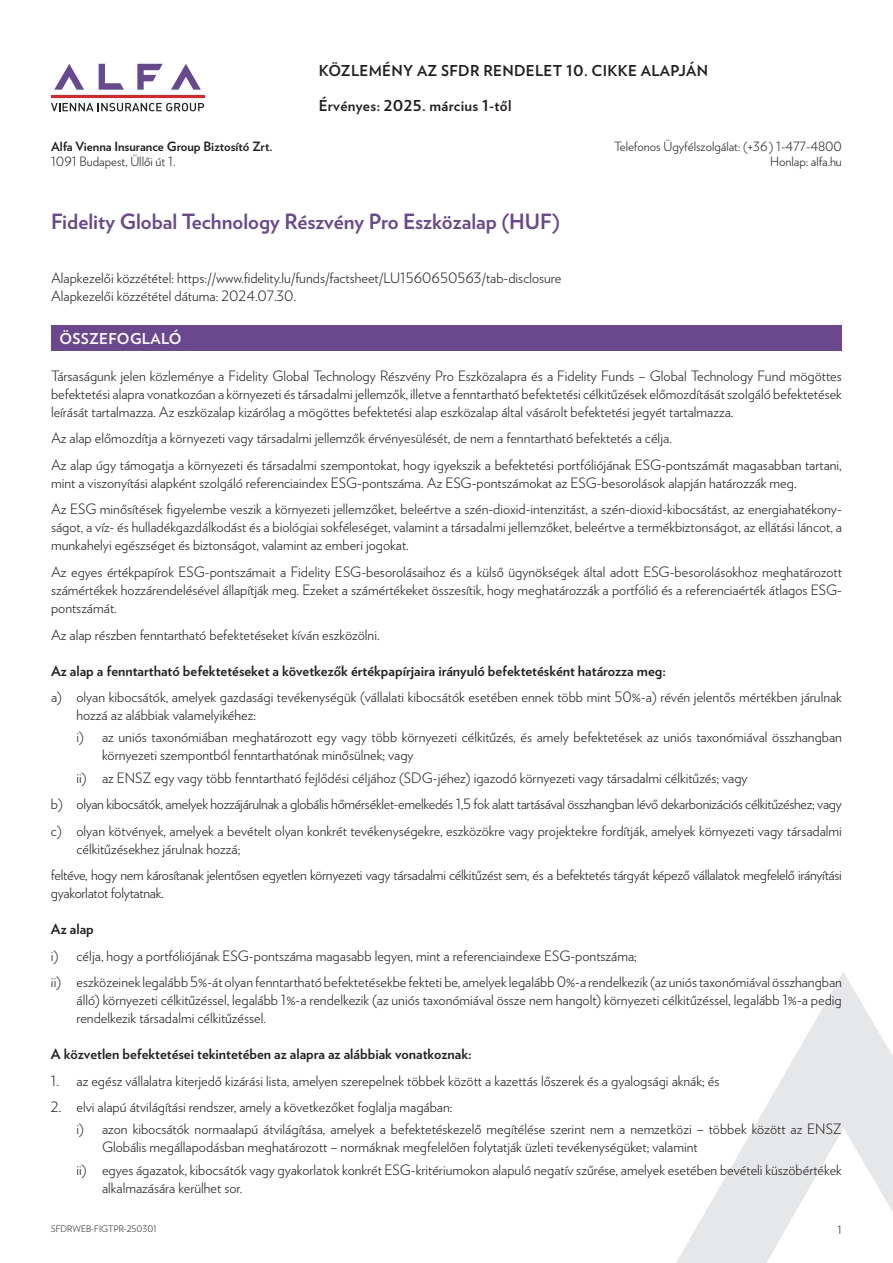
<style>
.page{position:relative;width:893px;height:1263px;background:#fff}
.page>*{position:absolute;margin:0;border:0;box-sizing:border-box;transform-origin:0 0}
.t1{font:700 21px "Verlag";color:#6a478f}
.t2{font:700 15px "Verlag";letter-spacing:.02em;color:#231f20}
.t3{font:700 15px "Verlag";letter-spacing:.02em;color:#fff}
.t4{font:300 14.25px/18px "Verlag";color:#231f20}
.t5{font:300 14.25px/26.5px "Verlag";letter-spacing:-.02em;color:#231f20}
.t6{font:700 14.25px "Verlag";color:#231f20}
.t7{font:300 12.75px/15px "Verlag";color:#231f20;text-align:right}
.t8{font:700 12.75px "Verlag";color:#231f20}
.t9{font:300 11.25px "Verlag";color:#231f20}
.t10{font:300 9px "Verlag";color:#231f20}
</style>
<div class="page">
<svg style="left:171px;top:64px;width:30px;height:26px"></svg>
<svg style="left:137px;top:64px;width:26px;height:26px"></svg>
<svg style="left:99px;top:64px;width:25px;height:26px"></svg>
<svg style="left:54px;top:64px;width:30px;height:26px"></svg>
<hr style="left:51px;top:95px;width:153px;height:3px;background:#ee1d23">
<svg style="left:51px;top:103px;width:153px;height:8px"></svg>
<svg style="left:676px;top:972px;width:217px;height:291px"></svg>
<div style="left:51px;top:325px;width:791px;height:26px;background:#6a478f"></div>
<p class="t8" style="left:51px;top:136px;width:223px">Alfa Vienna Insurance Group Biztosító Zrt.</p>
<p class="t7" style="left:51px;top:153px;width:126px">1091 Budapest, Üllői út 1.</p>
<p class="t2" style="left:319px;top:59px;width:391px">KÖZLEMÉNY AZ SFDR RENDELET 10. CIKKE ALAPJÁN</p>
<p class="t2" style="left:319px;top:94px;width:194px">Érvényes: 2025. március 1-től</p>
<p class="t7" style="left:614px;top:138px;width:229px">Telefonos Ügyfélszolgálat: (+36 ) 1-477-4800<br>Honlap: alfa.hu</p>
<h1 class="t1" style="left:51px;top:205px;width:511px">Fidelity Global Technology Részvény Pro Eszközalap (HUF)</h1>
<p class="t4" style="left:51px;top:268px;width:512px">Alapkezelői közzététel: https://www.fidelity.lu/funds/factsheet/LU1560650563/tab-disclosure<br>Alapkezelői közzététel dátuma: 2024.07.30.</p>
<p class="t3" style="left:60px;top:327px;width:124px">ÖSSZEFOGLALÓ</p>
<p class="t4" style="left:51px;top:366px;width:792px;text-align:justify">Társaságunk jelen közleménye a Fidelity Global Technology Részvény Pro Eszközalapra és a Fidelity Funds – Global Technology Fund mögöttes befektetési alapra vonatkozóan a környezeti és társadalmi jellemzők, illetve a fenntartható befektetési célkitűzések előmozdítását szolgáló befektetések leírását tartalmazza. Az eszközalap kizárólag a mögöttes befektetési alap eszközalap által vásárolt befektetési jegyét tartalmazza.</p>
<p class="t4" style="left:51px;top:424px;width:792px;line-height:26.5px">Az alap előmozdítja a környezeti vagy társadalmi jellemzők érvényesülését, de nem a fenntartható befektetés a célja.<br>Az alap úgy támogatja a környezeti és társadalmi szempontokat, hogy igyekszik a befektetési portfóliójának ESG-pontszámát magasabban tartani,</p>
<p class="t4" style="left:51px;top:469px;width:792px;line-height:26.5px">mint a viszonyítási alapként szolgáló referenciaindex ESG-pontszáma. Az ESG-pontszámokat az ESG-besorolások alapján határozzák meg.<br>Az ESG minősítések figyelembe veszik a környezeti jellemzőket, beleértve a szén-dioxid-intenzitást, a szén-dioxid-kibocsátást, az energiahatékony-</p>
<p class="t4" style="left:51px;top:517px;width:792px">ságot, a víz- és hulladékgazdálkodást és a biológiai sokféleséget, valamint a társadalmi jellemzőket, beleértve a termékbiztonságot, az ellátási láncot, a munkahelyi egészséget és biztonságot, valamint az emberi jogokat.</p>
<p class="t4" style="left:51px;top:562px;width:792px;text-align:justify">Az egyes értékpapírok ESG-pontszámait a Fidelity ESG-besorolásaihoz és a külső ügynökségek által adott ESG-besorolásokhoz meghatározott számértékek hozzárendelésével állapítják meg. Ezeket a számértékeket összesítik, hogy meghatározzák a portfólió és a referenciaérték átlagos ESG&shy;pontszámát.</p>
<p class="t4" style="left:51px;top:624px;width:330px">Az alap részben fenntartható befektetéseket kíván eszközölni.</p>
<p class="t6" style="left:51px;top:659px;width:616px">Az alap a fenntartható befektetéseket a következők értékpapírjaira irányuló befektetésként határozza meg:</p>
<p class="t4" style="left:77px;top:687px;width:767px;text-indent:-26px">a) olyan kibocsátók, amelyek gazdasági tevékenységük (vállalati kibocsátók esetében ennek több mint 50%-a) révén jelentős mértékben járulnak hozzá az alábbiak valamelyikéhez:</p>
<p class="t4" style="left:102px;top:727px;width:741px;text-indent:-26px">i) az uniós taxonómiában meghatározott egy vagy több környezeti célkitűzés, és amely befektetések az uniós taxonómiával összhangban környezeti szempontból fenntarthatónak minősülnek; vagy</p>
<p class="t4" style="left:51px;top:763px;width:792px;line-height:26.5px;text-indent:26px">ii) az ENSZ egy vagy több fenntartható fejlődési céljához (SDG-jéhez) igazodó környezeti vagy társadalmi célkitűzés; vagy<br>b) olyan kibocsátók, amelyek hozzájárulnak a globális hőmérséklet-emelkedés 1,5 fok alatt tartásával összhangban lévő dekarbonizációs célkitűzéshez; vagy c) olyan kötvények, amelyek a bevételt olyan konkrét tevékenységekre, eszközökre vagy projektekre fordítják, amelyek környezeti vagy társadalmi</p>
<p class="t5" style="left:51px;top:834px;width:792px;text-indent:26px">célkitűzésekhez járulnak hozzá;<br>feltéve, hogy nem károsítanak jelentősen egyetlen környezeti vagy társadalmi célkitűzést sem, és a befektetés tárgyát képező vállalatok megfelelő irányítási</p>
<p class="t5" style="left:51px;top:879px;width:114px">gyakorlatot folytatnak.</p>
<p class="t6" style="left:51px;top:918px;width:44px">Az alap</p>
<p class="t4" style="left:51px;top:941px;width:792px;line-height:26.5px">i) célja, hogy a portfóliójának ESG-pontszáma magasabb legyen, mint a referenciaindexe ESG-pontszáma;<br>ii) eszközeinek legalább 5%-át olyan fenntartható befektetésekbe fekteti be, amelyek legalább 0%-a rendelkezik (az uniós taxonómiával összhangban</p>
<p class="t4" style="left:77px;top:990px;width:767px">álló) környezeti célkitűzéssel, legalább 1%-a rendelkezik (az uniós taxonómiával össze nem hangolt) környezeti célkitűzéssel, legalább 1%-a pedig rendelkezik társadalmi célkitűzéssel.</p>
<p class="t6" style="left:51px;top:1043px;width:422px">A közvetlen befektetései tekintetében az alapra az alábbiak vonatkoznak:</p>
<p class="t4" style="left:51px;top:1071px;width:670px">1. az egész vállalatra kiterjedő kizárási lista, amelyen szerepelnek többek között a kazettás lőszerek és a gyalogsági aknák; és</p>
<p class="t4" style="left:77px;top:1095px;width:767px;line-height:22.2px;text-indent:-26px">2. elvi alapú átvilágítási rendszer, amely a következőket foglalja magában:<br>i) azon kibocsátók normaalapú átvilágítása, amelyek a befektetéskezelő megítélése szerint nem a nemzetközi – többek között az ENSZ</p>
<p class="t4" style="left:76px;top:1135px;width:767px;line-height:22.2px;text-indent:26px">Globális megállapodásban meghatározott – normáknak megfelelően folytatják üzleti tevékenységüket; valamint<br>ii) egyes ágazatok, kibocsátók vagy gyakorlatok konkrét ESG-kritériumokon alapuló negatív szűrése, amelyek esetében bevételi küszöbértékek</p>
<p class="t4" style="left:102px;top:1178px;width:142px">alkalmazására kerülhet sor.</p>
<p class="t10" style="left:51px;top:1222px;width:107px">SFDRWEB-FIGTPR-250301</p>
<p class="t9" style="left:838px;top:1221px;width:6px">1</p>
</div>
